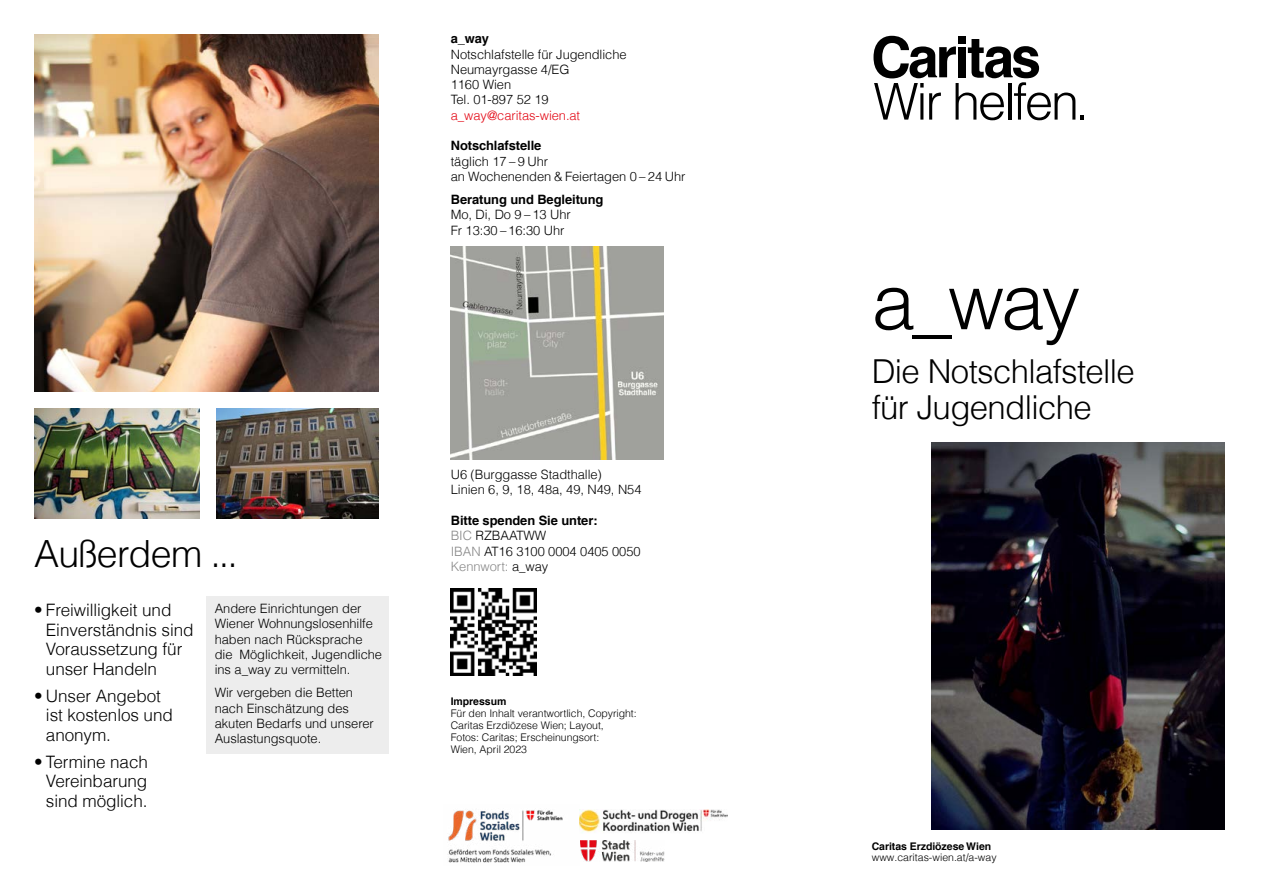
<style>
.page{position:relative;width:1263px;height:893px;background:#fff}
.page>*{position:absolute;margin:0;border:0;box-sizing:border-box;transform-origin:0 0}
.t1{font:300 78px "Helvetica LT Com";color:#000}
.t2{font:300 37.5px "Helvetica LT Com";letter-spacing:-.015em;color:#000}
.t3{font:300 33px/36px "Helvetica LT Com";letter-spacing:-.02em;color:#000}
.t4{font:300 17.1px/19.5px "Helvetica LT Com";letter-spacing:-.005em;color:#000}
.t5{font:300 12.9px/15.3px "Helvetica LT Com";letter-spacing:-.005em;color:#000}
.t6{font:700 12.9px "Helvetica LT Com";letter-spacing:-.005em;color:#000}
.t7{font:300 12.9px "Helvetica LT Com";letter-spacing:-.005em;color:#e30613}
.t8{font:300 10.5px/12px "Helvetica LT Com";letter-spacing:-.005em;color:#000}
.t9{font:700 10.5px "Helvetica LT Com";letter-spacing:-.005em;color:#000}
.s1{font-weight:700}
.s2{color:#878787}
</style>
<div class="page">
<img style="left:34px;top:408px;width:166px;height:111px">
<div style="left:206px;top:596px;width:183px;height:158px;background:#ededed"></div>
<img style="left:34px;top:34px;width:344px;height:357px">
<img style="left:451px;top:247px;width:212px;height:212px">
<img style="left:217px;top:408px;width:161px;height:111px">
<img style="left:931px;top:442px;width:294px;height:387px">
<svg style="left:873px;top:36px;width:211px;height:84px"></svg>
<img style="left:580px;top:841px;width:84px;height:20px">
<img style="left:580px;top:809px;width:147px;height:24px">
<img style="left:448px;top:809px;width:132px;height:54px">
<img style="left:451px;top:589px;width:86px;height:86px">
<p class="t6" style="left:451px;top:31px;width:40px">a_way</p>
<p class="t5" style="left:451px;top:46px;width:177px">Notschlafstelle für Jugendliche<br>Neumayrgasse 4/EG<br>1160 Wien<br>Tel. 01-897 52 19</p>
<p class="t7" style="left:451px;top:107px;width:131px">a_way@caritas-wien.at</p>
<p class="t6" style="left:451px;top:138px;width:92px">Notschlafstelle</p>
<p class="t5" style="left:451px;top:153px;width:236px">täglich 17 – 9 Uhr<br>an Wochenenden &amp; Feiertagen 0 – 24 Uhr</p>
<p class="t6" style="left:451px;top:192px;width:154px">Beratung und Begleitung</p>
<p class="t5" style="left:451px;top:207px;width:122px">Mo, Di, Do 9 – 13 Uhr<br>Fr 13:30 – 16:30 Uhr</p>
<h2 class="t2" style="left:34px;top:530px;width:205px">Außerdem ...</h2>
<h3 class="t4" style="left:46px;top:600px;width:149px;text-indent:-12px">• Freiwilligkeit und<br>Einverständnis sind<br>Voraussetzung für unser Handeln</h3>
<h3 class="t4" style="left:46px;top:686px;width:128px;text-indent:-12px">• Unser Angebot ist kostenlos und anonym.</h3>
<h3 class="t4" style="left:46px;top:752px;width:104px;text-align:justify;text-indent:-12px">• Termine nach Vereinbarung sind möglich.</h3>
<p class="t5" style="left:215px;top:601px;width:169px">Andere Einrichtungen der<br>Wiener Wohnungslosenhilfe haben nach Rücksprache die Möglichkeit, Jugendliche ins a_way zu vermitteln.</p>
<p class="t5" style="left:215px;top:685px;width:160px">Wir vergeben die Betten nach Einschätzung des akuten Bedarfs und unserer<br>Auslastungsquote.</p>
<p class="t5" style="left:451px;top:467px;width:192px">U6 (Burggasse Stadthalle)<br>Linien 6, 9, 18, 48a, 49, N49, N54</p>
<p class="t5" style="left:451px;top:513px;width:191px"><span class="s1">Bitte spenden Sie unter:<br></span><span class="s2">BIC</span> RZBAATWW<br><span class="s2">IBAN</span> AT16 3100 0004 0405 0050<br><span class="s2">Kennwort:</span> a_way</p>
<p class="t9" style="left:451px;top:695px;width:57px">Impressum</p>
<p class="t8" style="left:451px;top:707px;width:187px">Für den Inhalt verantwortlich, Copyright:<br>Caritas Erzdiözese Wien; Layout,<br>Fotos: Caritas; Erscheinungsort:<br>Wien, April 2023</p>
<h1 class="t1" style="left:872px;top:253px;width:210px">a_way</h1>
<h3 class="t3" style="left:872px;top:353px;width:265px">Die Notschlafstelle für Jugendliche</h3>
<p class="t9" style="left:872px;top:839px;width:121px">Caritas Erzdiözese Wien</p>
<p class="t8" style="left:872px;top:851px;width:126px">www.caritas-wien.at/a-way</p>
</div>
